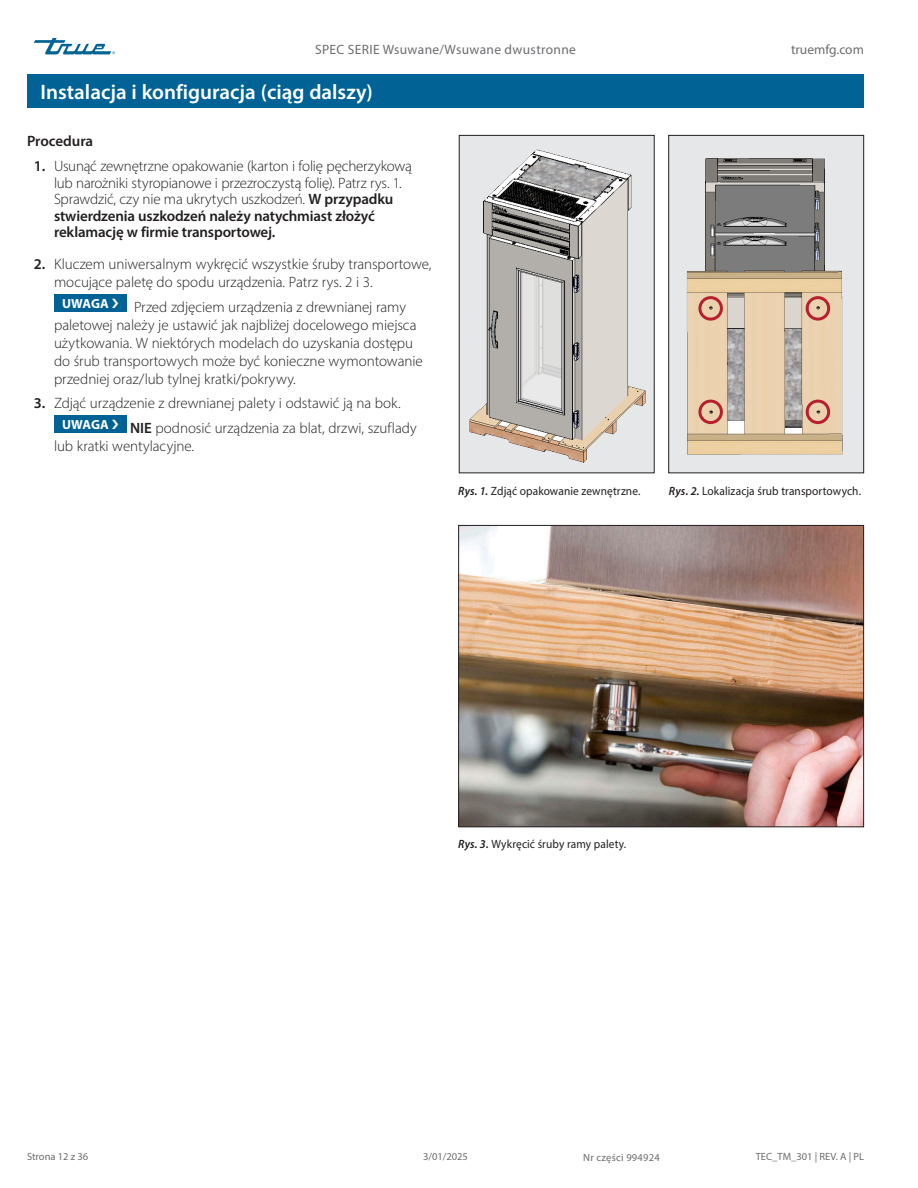
<style>
.page{position:relative;width:918px;height:1188px;background:#fff}
.page>*{position:absolute;margin:0;border:0;box-sizing:border-box;transform-origin:0 0}
.Title_bar_Page_header{font:600 21px "Myriad Pro";color:#fff}
.Body_Text_indent_NOTICE{font:300 15px/18px "Myriad Pro";letter-spacing:-.005em;color:#231f20}
.Subhead_NO_underscore_H2{font:600 15px "Myriad Pro";letter-spacing:-.005em;color:#231f20}
.t1{font:13.5px "Myriad Pro";letter-spacing:.025em;color:#6c6d70}
.t2{font:13.5px "Myriad Pro";color:#6c6d70}
.Table_text{font:700 13.2px "Myriad Pro";letter-spacing:-.005em;color:#fff}
.Caption_FIG_Regular{font:12px "Myriad Pro";letter-spacing:.005em;color:#231f20;scale:.95 1}
.t3{font:10.5px "Myriad Pro";color:#6c6d70}
.t4{font:10.5px "Myriad Pro";letter-spacing:.025em;color:#6c6d70}
.s1{font-weight:600}
.s2{font-weight:600;font-style:italic}
</style>
<div class="page">
<svg style="left:34px;top:38px;width:81px;height:16px"></svg>
<div style="left:27px;top:74px;width:837px;height:34px;background:#016395"></div>
<img style="left:461px;top:140px;width:192px;height:329px">
<div style="left:459px;top:135px;width:196px;height:338px;border:1px solid #231f20"></div>
<div style="left:54px;top:294px;width:73px;height:18px;background:#016395"></div>
<div style="left:54px;top:415px;width:73px;height:18px;background:#016395"></div>
<img style="left:670px;top:137px;width:192px;height:334px">
<div style="left:668px;top:135px;width:196px;height:338px;border:1px solid #231f20"></div>
<img style="left:460px;top:527px;width:402px;height:298px">
<div style="left:458px;top:525px;width:406px;height:302px;border:1px solid #231f20"></div>
<div style="left:698px;top:296px;width:25px;height:25px;border:3px solid #b61f2d;border-radius:50%"></div>
<div style="left:698px;top:400px;width:25px;height:24px;border:3px solid #b61f2d;border-radius:50%"></div>
<div style="left:806px;top:296px;width:24px;height:25px;border:3px solid #b61f2d;border-radius:50%"></div>
<div style="left:806px;top:400px;width:24px;height:24px;border:3px solid #b61f2d;border-radius:50%"></div>
<p class="t1" style="left:315px;top:42px;width:262px">SPEC SERIE Wsuwane/Wsuwane dwustronne</p>
<p class="t2" style="left:791px;top:42px;width:74px">truemfg.com</p>
<p class="Title_bar_Page_header" style="left:40px;top:79px;width:334px">Instalacja i konfiguracja (ciąg dalszy)</p>
<p class="Subhead_NO_underscore_H2" style="left:27px;top:132px;width:68px">Procedura</p>
<p class="Body_Text_indent_NOTICE" style="left:54px;top:158px;width:360px;line-height:16.5px;text-indent:-20px"><span class="s1">1.</span> Usunąć zewnętrzne opakowanie (karton i folię pęcherzykową lub narożniki styropianowe i przezroczystą folię). Patrz rys. 1.<br>Sprawdzić, czy nie ma ukrytych uszkodzeń. <span class="s1">W przypadku stwierdzenia uszkodzeń należy natychmiast złożyć reklamację w firmie transportowej.</span></p>
<p class="Body_Text_indent_NOTICE" style="left:54px;top:254px;width:379px;text-indent:-20px"><span class="s1">2.</span> Kluczem uniwersalnym wykręcić wszystkie śruby transportowe, mocujące paletę do spodu urządzenia. Patrz rys. 2 i 3.</p>
<p class="Table_text" style="left:62px;top:295px;width:48px">UWAGA</p>
<p class="Body_Text_indent_NOTICE" style="left:54px;top:297px;width:370px;text-indent:80px">Przed zdjęciem urządzenia z drewnianej ramy paletowej należy je ustawić jak najbliżej docelowego miejsca użytkowania. W niektórych modelach do uzyskania dostępu do śrub transportowych może być konieczne wymontowanie przedniej oraz/lub tylnej kratki/pokrywy.</p>
<p class="Body_Text_indent_NOTICE" style="left:34px;top:394px;width:368px"><span class="s1">3.</span> Zdjąć urządzenie z drewnianej palety i odstawić ją na bok.</p>
<p class="Table_text" style="left:62px;top:416px;width:48px">UWAGA</p>
<p class="Body_Text_indent_NOTICE" style="left:54px;top:419px;width:364px;text-indent:76px"><span class="s1">NIE</span> podnosić urządzenia za blat, drzwi, szuflady lub kratki wentylacyjne.</p>
<p class="Caption_FIG_Regular" style="left:458px;top:483px;width:193px"><span class="s2">Rys. 1.</span> Zdjąć opakowanie zewnętrzne.</p>
<p class="Caption_FIG_Regular" style="left:669px;top:483px;width:204px"><span class="s2">Rys. 2.</span> Lokalizacja śrub transportowych.</p>
<p class="Caption_FIG_Regular" style="left:458px;top:836px;width:178px"><span class="s2">Rys. 3.</span> Wykręcić śruby ramy palety.</p>
<p class="t3" style="left:27px;top:1150px;width:63px">Strona 12 z 36</p>
<p class="t3" style="left:423px;top:1150px;width:46px">3/01/2025</p>
<p class="t4" style="left:583px;top:1151px;width:78px">Nr części 994924</p>
<p class="t3" style="left:756px;top:1150px;width:110px">TEC_TM_301 | REV. A | PL</p>
</div>
